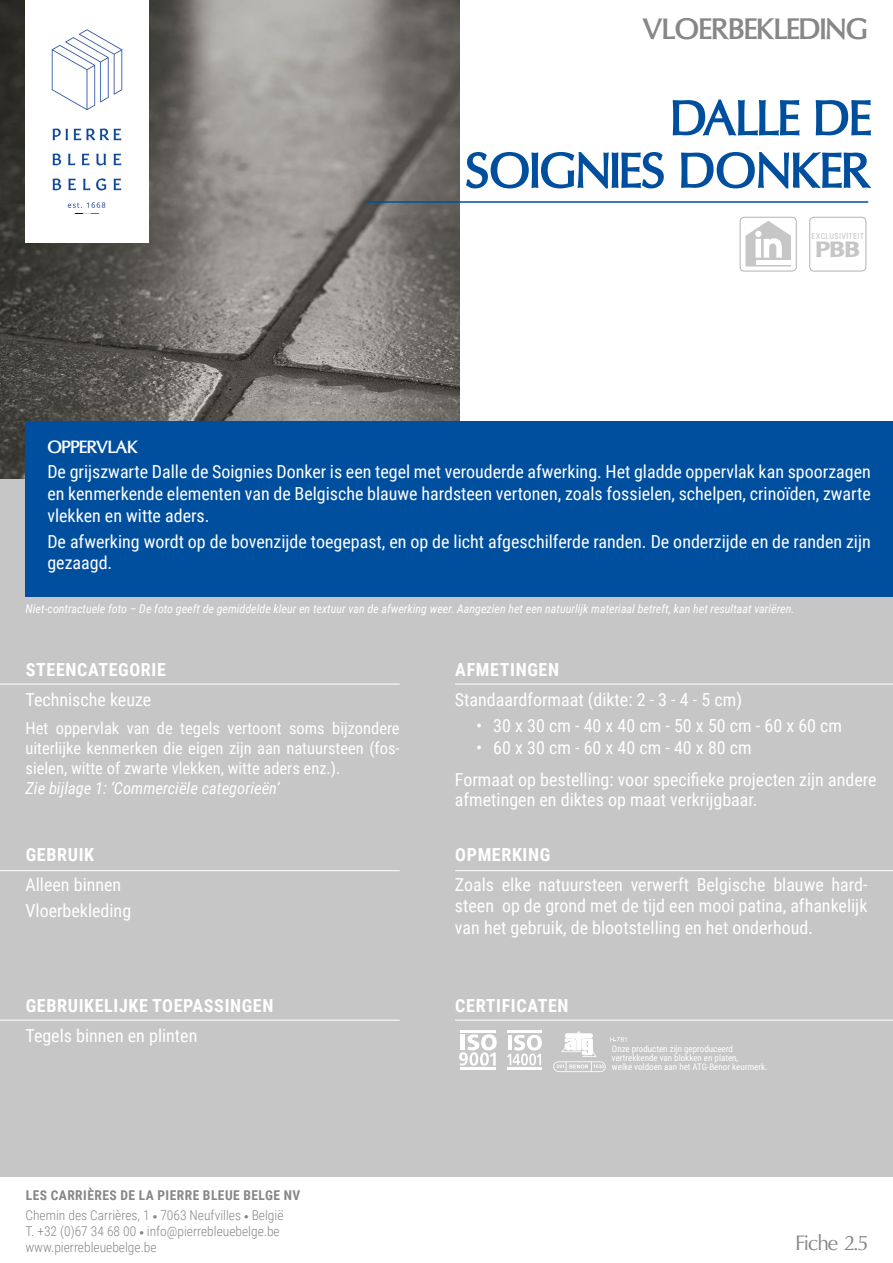
<style>
.page{position:relative;width:893px;height:1263px;background:#fff}
.page>*{position:absolute;margin:0;border:0;box-sizing:border-box;transform-origin:0 0}
.t1{font:700 51px/52.5px "Oregon LDO";color:#004f9f;text-align:right}
.t2{font:700 30px "Oregon LDO";color:#878787}
.t3{font:900 22.5px "Oregon LDO Ultra";color:#c6c6c6;scale:1.28 1}
.t4{font:21px "Oregon LDO";color:#878787}
.t5{font:18px/21.6px "Roboto Condensed";color:#fff}
.t6{font:700 18px "Roboto Condensed";letter-spacing:.035em;color:#fff}
.t7{font:700 18px "Oregon LDO";color:#fff}
.t8{font:16.5px/19.8px "Roboto Condensed";color:#fff;text-align:justify}
.t9{font:italic 16.5px "Roboto Condensed";color:#fff}
.t10{font:300 13.5px/20.1px "Roboto Condensed";color:#878787}
.t11{font:italic 12px "Roboto Condensed";color:#fff}
.t12{font:9px/9px "Roboto Condensed";color:#fff}
.t13{font:8.25px "Roboto Condensed";letter-spacing:.035em;color:#c6c6c6}
.s1{font-weight:700}
</style>
<div class="page">
<div style="left:0;top:467px;width:893px;height:710px;background:#c6c6c6"></div>
<img style="left:0;top:0;width:459px;height:478px">
<div style="left:26px;top:421px;width:867px;height:176px;background:#004f9f"></div>
<svg style="left:459px;top:1034px;width:38px;height:32px"></svg>
<hr style="left:460px;top:1030px;width:36px;height:2px;background:#fff">
<hr style="left:460px;top:1068px;width:36px;height:2px;background:#fff">
<hr style="left:507px;top:1030px;width:35px;height:3px;background:#fff">
<hr style="left:507px;top:1067px;width:34px;height:3px;background:#fff">
<svg style="left:507px;top:1035px;width:35px;height:30px"></svg>
<svg style="left:553px;top:1031px;width:73px;height:41px"></svg>
<hr style="left:455px;top:1020px;width:438px;height:1px;background:#fff">
<hr style="left:366px;top:201px;width:502px;height:2px;background:#004f9f">
<hr style="left:0;top:684px;width:400px;height:1px;background:#fff">
<hr style="left:0;top:870px;width:400px;height:1px;background:#fff">
<hr style="left:0;top:1020px;width:400px;height:1px;background:#fff">
<hr style="left:455px;top:684px;width:438px;height:1px;background:#fff">
<hr style="left:455px;top:870px;width:438px;height:1px;background:#fff">
<svg style="left:740px;top:217px;width:56px;height:54px"></svg>
<hr style="left:755px;top:260px;width:37px;height:4px;background:#fff">
<div style="left:740px;top:217px;width:56px;height:54px;border:1px solid #b3b2b2;border-radius:4px"></div>
<div style="left:26px;top:0;width:123px;height:242px;background:#fff"></div>
<img style="left:51px;top:29px;width:72px;height:185px">
<div style="left:809px;top:217px;width:57px;height:54px;border:1px solid #b3b2b2;border-radius:4px"></div>
<h2 class="t2" style="left:643px;top:12px;width:226px">VLOERBEKLEDING</h2>
<h1 class="t1" style="left:465px;top:93px;width:407px">DALLE DE<br>SOIGNIES DONKER</h1>
<p class="t13" style="left:811px;top:230px;width:54px">EXCLUSIVITEIT</p>
<p class="t3" style="left:816px;top:237px;width:36px">PBB</p>
<p class="t7" style="left:47px;top:436px;width:92px">OPPERVLAK</p>
<p class="t5" style="left:47px;top:461px;width:825px;text-align:justify">De grijszwarte Dalle de Soignies Donker is een tegel met verouderde afwerking. Het gladde oppervlak kan spoorzagen en kenmerkende elementen van de Belgische blauwe hardsteen vertonen, zoals fossielen, schelpen, crinoïden, zwarte vlekken en witte aders.</p>
<p class="t5" style="left:47px;top:530px;width:825px">De afwerking wordt op de bovenzijde toegepast, en op de licht afgeschilferde randen. De onderzijde en de randen zijn gezaagd.</p>
<p class="t11" style="left:26px;top:600px;width:770px">Niet-contractuele foto – De foto geeft de gemiddelde kleur en textuur van de afwerking weer. Aangezien het een natuurlijk materiaal betreft, kan het resultaat variëren.</p>
<p class="t6" style="left:26px;top:657px;width:142px">STEENCATEGORIE</p>
<p class="t5" style="left:26px;top:688px;width:127px">Technische keuze</p>
<p class="t8" style="left:26px;top:718px;width:376px">Het oppervlak van de tegels vertoont soms bijzondere uiterlijke kenmerken die eigen zijn aan natuursteen (fos&shy;sielen, witte of zwarte vlekken, witte aders enz.).</p>
<p class="t9" style="left:26px;top:776px;width:256px">Zie bijlage 1: ‘Commerciële categorieën’</p>
<p class="t6" style="left:26px;top:842px;width:70px">GEBRUIK</p>
<p class="t5" style="left:26px;top:871px;width:107px;line-height:25.8px">Alleen binnen<br>Vloerbekleding</p>
<p class="t6" style="left:26px;top:993px;width:249px">GEBRUIKELIJKE TOEPASSINGEN</p>
<p class="t5" style="left:26px;top:1024px;width:173px">Tegels binnen en plinten</p>
<p class="t10" style="left:26px;top:1185px;width:276px"><span class="s1">LES CARRIÈRES DE LA PIERRE BLEUE BELGE NV<br></span>Chemin des Carrières, 1 ● 7063 Neufvilles ● België</p>
<p class="t10" style="left:26px;top:1223px;width:256px;line-height:15.9px">T. +32 (0)67 34 68 00 ● info@pierrebleuebelge.be www.pierrebleuebelge.be</p>
<p class="t6" style="left:455px;top:657px;width:105px">AFMETINGEN</p>
<p class="t5" style="left:455px;top:688px;width:289px">Standaardformaat (dikte: 2 - 3 - 4 - 5 cm)</p>
<p class="t5" style="left:476px;top:714px;width:367px">• 30 x 30 cm - 40 x 40 cm - 50 x 50 cm - 60 x 60 cm</p>
<p class="t5" style="left:455px;top:730px;width:423px;line-height:32.2px;text-indent:21px">• 60 x 30 cm - 60 x 40 cm - 40 x 80 cm<br>Formaat op bestelling: voor specifieke projecten zijn andere</p>
<p class="t5" style="left:455px;top:788px;width:304px">afmetingen en diktes op maat verkrijgbaar.</p>
<p class="t6" style="left:455px;top:842px;width:96px">OPMERKING</p>
<p class="t5" style="left:455px;top:873px;width:414px;text-align:justify">Zoals elke natuursteen verwerft Belgische blauwe hard&shy;steen op de grond met de tijd een mooi patina, afhankelijk van het gebruik, de blootstelling en het onderhoud.</p>
<p class="t6" style="left:455px;top:993px;width:115px">CERTIFICATEN</p>
<p class="t12" style="left:612px;top:1044px;width:157px">Onze producten zijn geproduceerd vertrekkende van blokken en platen,<br>welke voldoen aan het ATG-Benor keurmerk.</p>
<p class="t4" style="left:796px;top:1231px;width:73px">Fiche 2.5</p>
</div>
